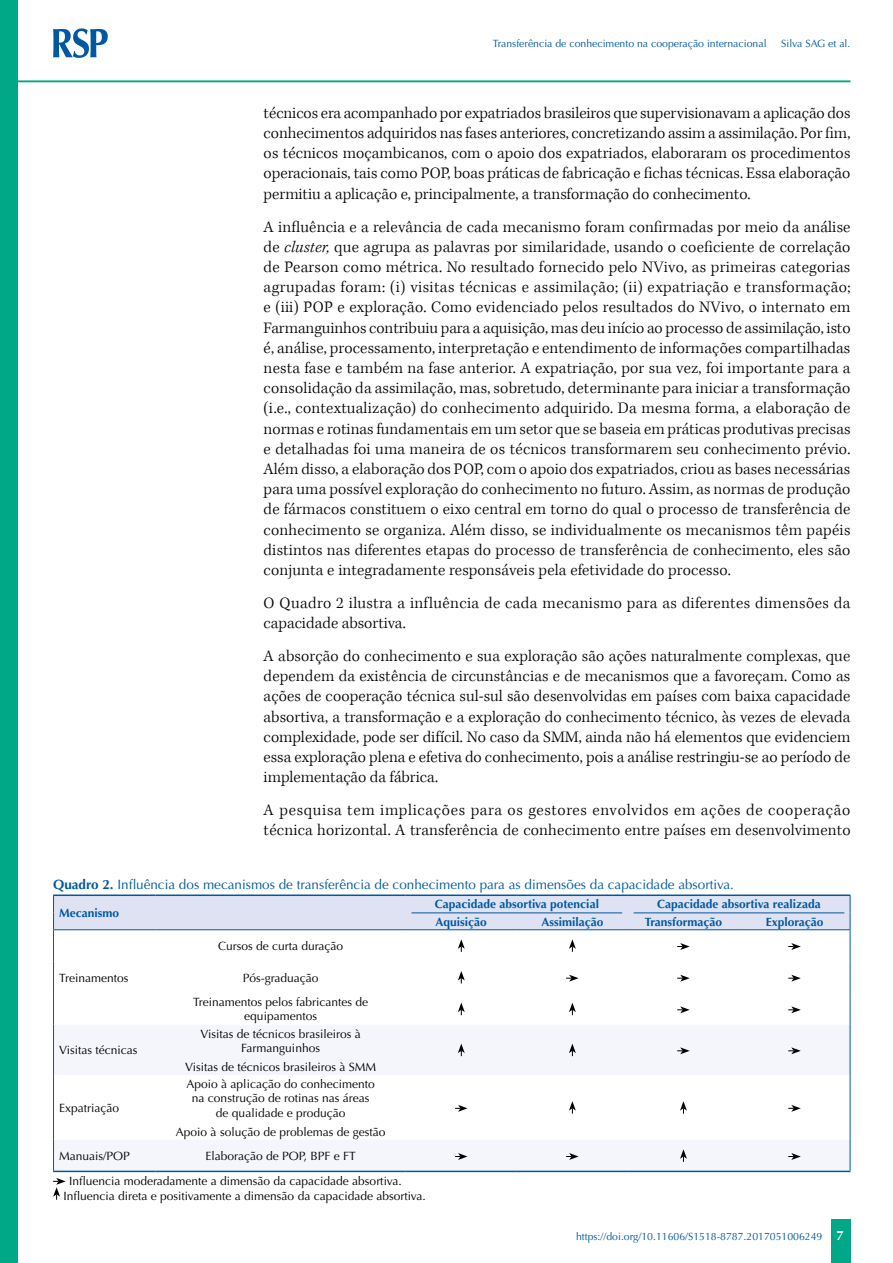
<style>
.page{position:relative;width:893px;height:1263px;background:#fff}
.page>*{position:absolute;margin:0;border:0;box-sizing:border-box;transform-origin:0 0}
.t1{font:300 16.5px/20.2px "Kepler Std";letter-spacing:.01em;color:#000;text-align:justify}
.t2{font:13.5px "Optima";color:#0059a0}
.t3{font:700 13.5px "Optima";color:#fff}
.t4{font:12px/14.4px "Optima";color:#000;text-align:center}
.t5{font:700 12px "Optima";color:#0059a0}
.t6{font:10.5px "Optima";color:#0059a0}
.s1{font-style:italic}
.s2{font-weight:700}
</style>
<div class="page">
<div style="left:831px;top:1220px;width:20px;height:43px;background:#00a887"></div>
<div style="left:0;top:0;width:18px;height:1263px;background:#00a887"></div>
<svg style="left:53px;top:28px;width:55px;height:30px"></svg>
<hr style="left:18px;top:80px;width:832px;height:2px;background:#00a887">
<svg style="left:54px;top:1025px;width:796px;height:146px;fill:#f4f6fb"></svg>
<hr style="left:53px;top:1171px;width:103px;height:1px;background:#0059a0">
<hr style="left:156px;top:1171px;width:250px;height:1px;background:#0059a0">
<hr style="left:406px;top:1171px;width:111px;height:1px;background:#0059a0">
<hr style="left:517px;top:1171px;width:111px;height:1px;background:#0059a0">
<hr style="left:628px;top:1171px;width:111px;height:1px;background:#0059a0">
<hr style="left:739px;top:1171px;width:111px;height:1px;background:#0059a0">
<hr style="left:53px;top:894px;width:103px;height:2px;background:#0059a0">
<hr style="left:156px;top:894px;width:250px;height:2px;background:#0059a0">
<hr style="left:406px;top:894px;width:111px;height:2px;background:#0059a0">
<hr style="left:517px;top:894px;width:111px;height:2px;background:#0059a0">
<hr style="left:628px;top:894px;width:111px;height:2px;background:#0059a0">
<hr style="left:739px;top:894px;width:111px;height:2px;background:#0059a0">
<svg style="left:53px;top:895px;width:798px;height:35px;background:#d0d9ed"></svg>
<hr style="left:53px;top:930px;width:1px;height:31px;background:#0059a0">
<hr style="left:53px;top:961px;width:1px;height:32px;background:#0059a0">
<hr style="left:53px;top:993px;width:1px;height:32px;background:#0059a0">
<hr style="left:850px;top:930px;width:1px;height:31px;background:#0059a0">
<hr style="left:850px;top:961px;width:1px;height:32px;background:#0059a0">
<hr style="left:850px;top:993px;width:1px;height:32px;background:#0059a0">
<hr style="left:53px;top:1025px;width:1px;height:50px;background:#0059a0">
<hr style="left:850px;top:1025px;width:1px;height:50px;background:#0059a0">
<hr style="left:53px;top:1075px;width:1px;height:65px;background:#0059a0">
<hr style="left:850px;top:1075px;width:1px;height:65px;background:#0059a0">
<hr style="left:53px;top:1140px;width:1px;height:31px;background:#0059a0">
<hr style="left:850px;top:1140px;width:1px;height:31px;background:#0059a0">
<hr style="left:411px;top:912px;width:211px;height:1px;background:#0059a0">
<hr style="left:634px;top:912px;width:210px;height:1px;background:#0059a0">
<svg style="left:458px;top:939px;width:7px;height:13px"></svg>
<svg style="left:569px;top:939px;width:7px;height:13px"></svg>
<svg style="left:677px;top:943px;width:13px;height:7px"></svg>
<svg style="left:788px;top:943px;width:13px;height:7px"></svg>
<svg style="left:458px;top:971px;width:7px;height:12px"></svg>
<svg style="left:566px;top:975px;width:13px;height:7px"></svg>
<svg style="left:677px;top:975px;width:13px;height:7px"></svg>
<svg style="left:788px;top:975px;width:13px;height:7px"></svg>
<svg style="left:458px;top:1003px;width:7px;height:12px"></svg>
<svg style="left:569px;top:1003px;width:7px;height:12px"></svg>
<svg style="left:677px;top:1006px;width:13px;height:7px"></svg>
<svg style="left:788px;top:1006px;width:13px;height:7px"></svg>
<svg style="left:458px;top:1044px;width:7px;height:12px"></svg>
<svg style="left:569px;top:1044px;width:7px;height:12px"></svg>
<svg style="left:677px;top:1047px;width:13px;height:7px"></svg>
<svg style="left:788px;top:1047px;width:13px;height:7px"></svg>
<svg style="left:455px;top:1105px;width:13px;height:7px"></svg>
<svg style="left:569px;top:1101px;width:7px;height:13px"></svg>
<svg style="left:680px;top:1101px;width:7px;height:13px"></svg>
<svg style="left:788px;top:1105px;width:13px;height:7px"></svg>
<svg style="left:455px;top:1153px;width:13px;height:7px"></svg>
<svg style="left:566px;top:1153px;width:13px;height:7px"></svg>
<svg style="left:680px;top:1149px;width:7px;height:13px"></svg>
<svg style="left:788px;top:1153px;width:13px;height:7px"></svg>
<svg style="left:53px;top:1178px;width:13px;height:22px"></svg>
<p class="t6" style="left:493px;top:37px;width:275px">Transferência de conhecimento na cooperação internacional</p>
<p class="t6" style="left:781px;top:37px;width:71px">Silva SAG et al.</p>
<p class="t1" style="left:264px;top:103px;width:588px">técnicos era acompanhado por expatriados brasileiros que supervisionavam a aplicação dos conhecimentos adquiridos nas fases anteriores, concretizando assim a assimilação. Por fim, os técnicos moçambicanos, com o apoio dos expatriados, elaboraram os procedimentos operacionais, tais como POP, boas práticas de fabricação e fichas técnicas. Essa elaboração permitiu a aplicação e, principalmente, a transformação do conhecimento.</p>
<p class="t1" style="left:264px;top:217px;width:588px">A influência e a relevância de cada mecanismo foram confirmadas por meio da análise de <span class="s1">cluster,</span> que agrupa as palavras por similaridade, usando o coeficiente de correlação de Pearson como métrica. No resultado fornecido pelo NVivo, as primeiras categorias agrupadas foram: (i) visitas técnicas e assimilação; (ii) expatriação e transformação; e (iii) POP e exploração. Como evidenciado pelos resultados do NVivo, o internato em Farmanguinhos contribuiu para a aquisição, mas deu início ao processo de assimilação, isto é, análise, processamento, interpretação e entendimento de informações compartilhadas nesta fase e também na fase anterior. A expatriação, por sua vez, foi importante para a consolidação da assimilação, mas, sobretudo, determinante para iniciar a transformação (i.e., contextualização) do conhecimento adquirido. Da mesma forma, a elaboração de normas e rotinas fundamentais em um setor que se baseia em práticas produtivas precisas e detalhadas foi uma maneira de os técnicos transformarem seu conhecimento prévio.<br>Além disso, a elaboração dos POP, com o apoio dos expatriados, criou as bases necessárias para uma possível exploração do conhecimento no futuro. Assim, as normas de produção de fármacos constituem o eixo central em torno do qual o processo de transferência de conhecimento se organiza. Além disso, se individualmente os mecanismos têm papéis distintos nas diferentes etapas do processo de transferência de conhecimento, eles são conjunta e integradamente responsáveis pela efetividade do processo.</p>
<p class="t1" style="left:264px;top:593px;width:588px">O Quadro 2 ilustra a influência de cada mecanismo para as diferentes dimensões da capacidade absortiva.</p>
<p class="t1" style="left:264px;top:646px;width:588px">A absorção do conhecimento e sua exploração são ações naturalmente complexas, que dependem da existência de circunstâncias e de mecanismos que a favoreçam. Como as ações de cooperação técnica sul-sul são desenvolvidas em países com baixa capacidade absortiva, a transformação e a exploração do conhecimento técnico, às vezes de elevada complexidade, pode ser difícil. No caso da SMM, ainda não há elementos que evidenciem essa exploração plena e efetiva do conhecimento, pois a análise restringiu-se ao período de implementação da fábrica.</p>
<p class="t1" style="left:264px;top:801px;width:588px">A pesquisa tem implicações para os gestores envolvidos em ações de cooperação técnica horizontal. A transferência de conhecimento entre países em desenvolvimento</p>
<p class="t2" style="left:53px;top:876px;width:682px"><span class="s2">Quadro 2.</span> Influência dos mecanismos de transferência de conhecimento para as dimensões da capacidade absortiva.</p>
<p class="t5" style="left:59px;top:906px;width:62px">Mecanismo</p>
<p class="t5" style="left:435px;top:897px;width:166px">Capacidade absortiva potencial</p>
<p class="t5" style="left:657px;top:897px;width:165px">Capacidade absortiva realizada</p>
<p class="t5" style="left:436px;top:914px;width:53px">Aquisição</p>
<p class="t5" style="left:541px;top:914px;width:64px">Assimilação</p>
<p class="t5" style="left:645px;top:914px;width:79px">Transformação</p>
<p class="t5" style="left:766px;top:914px;width:59px">Exploração</p>
<p class="t4" style="left:59px;top:970px;width:71px">Treinamentos</p>
<p class="t4" style="left:59px;top:1043px;width:80px">Visitas técnicas</p>
<p class="t4" style="left:59px;top:1101px;width:62px">Expatriação</p>
<p class="t4" style="left:218px;top:939px;width:127px">Cursos de curta duração</p>
<p class="t4" style="left:193px;top:965px;width:177px;line-height:24.5px">Pós-graduação<br>Treinamentos pelos fabricantes de</p>
<p class="t4" style="left:244px;top:1009px;width:74px">equipamentos</p>
<p class="t4" style="left:201px;top:1027px;width:162px">Visitas de técnicos brasileiros à<br>Farmanguinhos</p>
<p class="t4" style="left:185px;top:1060px;width:192px">Visitas de técnicos brasileiros à SMM</p>
<p class="t4" style="left:187px;top:1077px;width:190px">Apoio à aplicação do conhecimento na construção de rotinas nas áreas de qualidade e produção</p>
<p class="t4" style="left:176px;top:1124px;width:211px">Apoio à solução de problemas de gestão</p>
<p class="t4" style="left:69px;top:1143px;width:334px;line-height:24.9px;text-align:left;text-indent:136px">Elaboração de POP, BPF e FT<br>Influencia moderadamente a dimensão da capacidade absortiva.</p>
<p class="t4" style="left:63px;top:1188px;width:364px">Influencia direta e positivamente a dimensão da capacidade absortiva.</p>
<p class="t4" style="left:59px;top:1149px;width:72px">Manuais/POP</p>
<p class="t6" style="left:576px;top:1230px;width:248px">https://doi.org/10.11606/S1518-8787.2017051006249</p>
<p class="t3" style="left:836px;top:1227px;width:9px">7</p>
</div>
